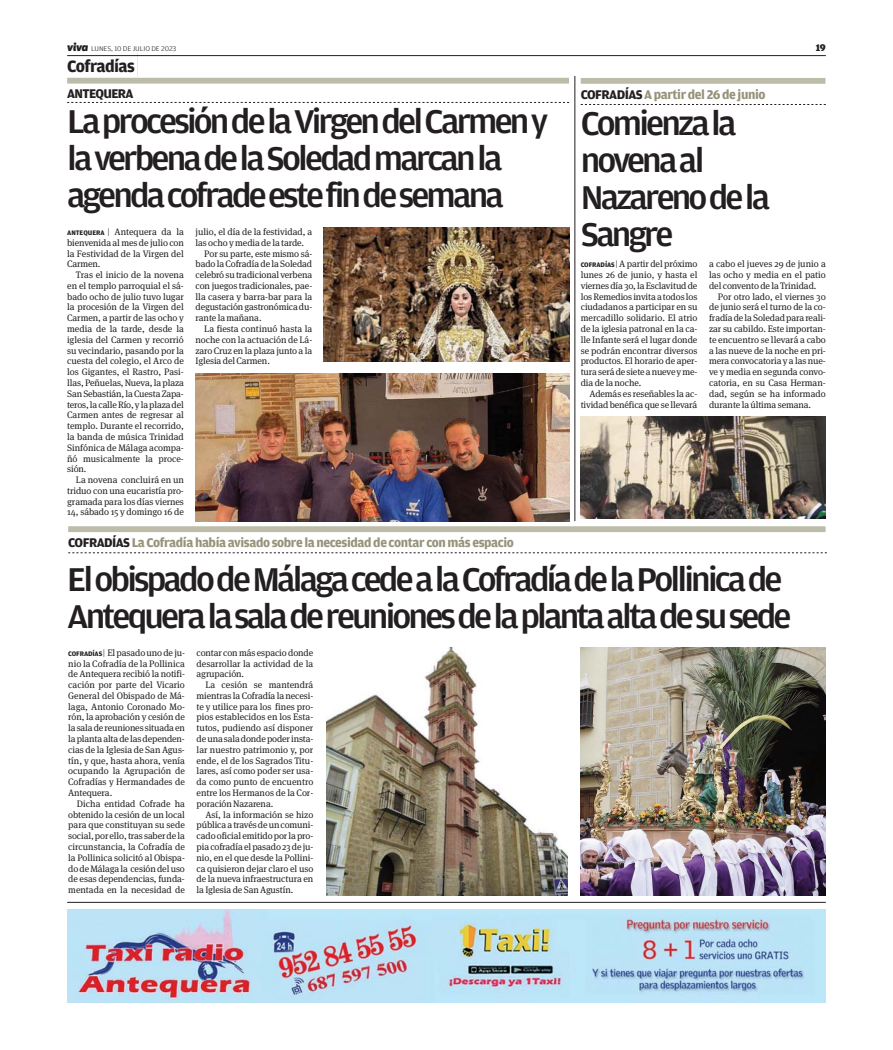
<style>
.page{position:relative;width:893px;height:1050px;background:#fff}
.page>*{position:absolute;margin:0;border:0;box-sizing:border-box;transform-origin:0 0}
.t1{font:500 34.95px/37px "Amplitude";letter-spacing:-.075em;color:#231f20;scale:1.05 1}
.t2{font:700 17.55px "Amplitude";letter-spacing:-.035em;color:#231f20}
.t3{font:700 13.35px "Amplitude";letter-spacing:-.03em;color:#959379}
.t4{font:700 13.35px "Amplitude";letter-spacing:-.05em;color:#231f20}
.t5{font:900 10.35px "Amplitude";color:#231f20}
.t6{font:9.3px/10.8px "Meta Serif OT";letter-spacing:-.01em;color:#231f20;text-align:justify}
.t7{font:300 7.2px "Amplitude";letter-spacing:-.01em;color:#231f20;scale:1.1 1}
.s1{font-family:"Apex New";font-weight:800;font-style:italic;font-size:11.25px}
.s2{font-family:"Apex New";font-weight:100;font-size:23.7px}
.s3{font-family:"Amplitude";font-weight:700;font-size:7.05px}
.s4{font-family:"Amplitude";font-weight:300}
.s5{color:#231f20}
</style>
<div class="page">
<hr style="left:67px;top:55px;width:758px;height:1px;background:#231f20">
<img style="left:67px;top:909px;width:758px;height:93px">
<hr style="left:67px;top:902px;width:758px;height:1px;background:#231f20">
<div style="left:68px;top:526px;width:757px;height:6px;background:#bdbca8"></div>
<svg style="left:68px;top:553px;width:758px;height:1px"></svg>
<svg style="left:67px;top:102px;width:502px;height:1px"></svg>
<div style="left:67px;top:78px;width:502px;height:6px;background:#bdbca8"></div>
<img style="left:580px;top:647px;width:245px;height:248px">
<img style="left:580px;top:416px;width:245px;height:102px">
<div style="left:580px;top:78px;width:245px;height:6px;background:#bdbca8"></div>
<svg style="left:580px;top:104px;width:245px;height:1px"></svg>
<hr style="left:574px;top:76px;width:1px;height:445px;background:#231f20">
<img style="left:327px;top:647px;width:240px;height:248px">
<img style="left:195px;top:373px;width:374px;height:148px">
<img style="left:324px;top:228px;width:245px;height:134px">
<p class="t7" style="left:67px;top:45px;width:101px"><span class="s1">viva</span> LUNES, 10 DE JULIO DE 2023</p>
<p class="t5" style="left:815px;top:42px;width:12px">19</p>
<h2 class="t2" style="left:67px;top:56px;width:73px">Cofradías <span class="s2">|</span></h2>
<h3 class="t4" style="left:67px;top:88px;width:68px">ANTEQUERA</h3>
<h1 class="t1" style="left:67px;top:105px;width:460px">La procesión de la Virgen del Carmen y la verbena de la Soledad marcan la agenda cofrade este fin de semana</h1>
<p class="t6" style="left:67px;top:227px;width:118px"><span class="s3">ANTEQUERA</span> <span class="s4">|</span> Antequera da la bienvenida al mes de julio con la Festividad de la Virgen del Carmen.</p>
<p class="t6" style="left:67px;top:270px;width:118px;text-indent:9px">Tras el inicio de la novena en el templo parroquial el sá&shy;bado ocho de julio tuvo lugar la procesión de la Virgen del Carmen, a partir de las ocho y media de la tarde, desde la iglesia del Carmen y recorrió su vecindario, pasando por la cuesta del colegio, el Arco de los Gigantes, el Rastro, Pasi&shy;llas, Peñuelas, Nueva, la plaza San Sebastián, la Cuesta Zapa&shy;teros, la calle Río, y la plaza del Carmen antes de regresar al templo. Durante el recorrido, la banda de música Trinidad Sinfónica de Málaga acompa&shy;ñó musicalmente la proce&shy;sión.</p>
<p class="t6" style="left:67px;top:475px;width:118px;text-indent:9px">La novena concluirá en un triduo con una eucaristía pro&shy;gramada para los días viernes 14, sábado 15 y domingo 16 de</p>
<p class="t6" style="left:195px;top:227px;width:118px">julio, el día de la festividad, a</p>
<p class="t6" style="left:195px;top:238px;width:110px">las ocho y media de la tarde.</p>
<p class="t6" style="left:204px;top:248px;width:109px">Por su parte, este mismo sá-</p>
<p class="t6" style="left:195px;top:259px;width:118px">bado la Cofradía de la Soledad</p>
<p class="t6" style="left:195px;top:270px;width:118px">celebró su tradicional verbena</p>
<p class="t6" style="left:195px;top:281px;width:118px">con juegos tradicionales, pae-</p>
<p class="t6" style="left:195px;top:292px;width:118px">lla casera y barra-bar para la</p>
<p class="t6" style="left:195px;top:302px;width:118px">degustación gastronómica du-</p>
<p class="t6" style="left:195px;top:313px;width:67px">rante la mañana.</p>
<p class="t6" style="left:204px;top:324px;width:109px">La fiesta continuó hasta la</p>
<p class="t6" style="left:195px;top:335px;width:118px">noche con la actuación de Lá-</p>
<p class="t6" style="left:195px;top:345px;width:118px">zaro Cruz en la plaza junto a la</p>
<p class="t6" style="left:195px;top:356px;width:76px">Iglesia del Carmen.</p>
<h3 class="t3" style="left:68px;top:537px;width:447px"><span class="s5">COFRADÍAS</span>La Cofradía había avisado sobre la necesidad de contar con más espacio</h3>
<h3 class="t3" style="left:580px;top:89px;width:186px"><span class="s5">COFRADÍAS</span>A partir del 26 de junio</h3>
<h1 class="t1" style="left:580px;top:107px;width:182px">Comienza la novena al<br>Nazareno de la<br>Sangre</h1>
<p class="t6" style="left:580px;top:259px;width:118px"><span class="s3">COFRADÍAS</span> <span class="s4">|</span> A partir del próximo lunes 26 de junio, y hasta el viernes día 30, la Esclavitud de los Remedios invita a todos los ciudadanos a participar en su mercadillo solidario. El atrio de la iglesia patronal en la ca&shy;lle Infante será el lugar donde se podrán encontrar diversos productos. El horario de aper&shy;tura será de siete a nueve y me&shy;dia de la noche.</p>
<p class="t6" style="left:580px;top:389px;width:118px;text-align:right">Además es reseñables la ac&shy;tividad benéfica que se llevará</p>
<p class="t6" style="left:709px;top:259px;width:118px">a cabo el jueves 29 de junio a las ocho y media en el patio del convento de la Trinidad.</p>
<p class="t6" style="left:709px;top:292px;width:118px;text-indent:9px">Por otro lado, el viernes 30 de junio será el turno de la co&shy;fradía de la Soledad para reali&shy;zar su cabildo. Este importan&shy;te encuentro se llevará a cabo a las nueve de la noche en pri&shy;mera convocatoria y a las nue&shy;ve y media en segunda convo&shy;catoria, en su Casa Herman&shy;dad, según se ha informado durante la última semana.</p>
<h1 class="t1" style="left:67px;top:563px;width:691px">El obispado de Málaga cede a la Cofradía de la Pollinica de<br>Antequera la sala de reuniones de la planta alta de su sede</h1>
<p class="t6" style="left:68px;top:648px;width:118px"><span class="s3">COFRADÍAS</span><span class="s4">|</span> El pasado uno de ju&shy;nio la Cofradía de la Pollinica de Antequera recibió la notifi&shy;cación por parte del Vicario General del Obispado de Má&shy;laga, Antonio Coronado Mo&shy;rón, la aprobación y cesión de la sala de reuniones situada en la planta alta de las dependen&shy;cias de la Iglesia de San Agus&shy;tín, y que, hasta ahora, venía ocupando la Agrupación de Cofradías y Hermandades de Antequera.</p>
<p class="t6" style="left:68px;top:799px;width:118px;text-indent:9px">Dicha entidad Cofrade ha obtenido la cesión de un local para que constituyan su sede social, por ello, tras saber de la circunstancia, la Cofradía de la Pollinica solicitó al Obispa&shy;do de Málaga la cesión del uso de esas dependencias, funda&shy;mentada en la necesidad de</p>
<p class="t6" style="left:196px;top:648px;width:118px">contar con más espacio donde desarrollar la actividad de la agrupación.</p>
<p class="t6" style="left:196px;top:680px;width:118px;text-indent:9px">La cesión se mantendrá mientras la Cofradía la necesi&shy;te y utilice para los fines pro&shy;pios establecidos en los Esta&shy;tutos, pudiendo así disponer de una sala donde poder insta&shy;lar nuestro patrimonio y, por ende, el de los Sagrados Titu&shy;lares, así como poder ser usa&shy;da como punto de encuentro entre los Hermanos de la Cor&shy;poración Nazarena.</p>
<p class="t6" style="left:196px;top:809px;width:118px;text-indent:9px">Así, la información se hizo pública a través de un comuni&shy;cado oficial emitido por la pro&shy;pia cofradía el pasado 23 de ju&shy;nio, en el que desde la Pollini&shy;ca quisieron dejar claro el uso de la nueva infraestructura en la Iglesia de San Agustín.</p>
</div>
